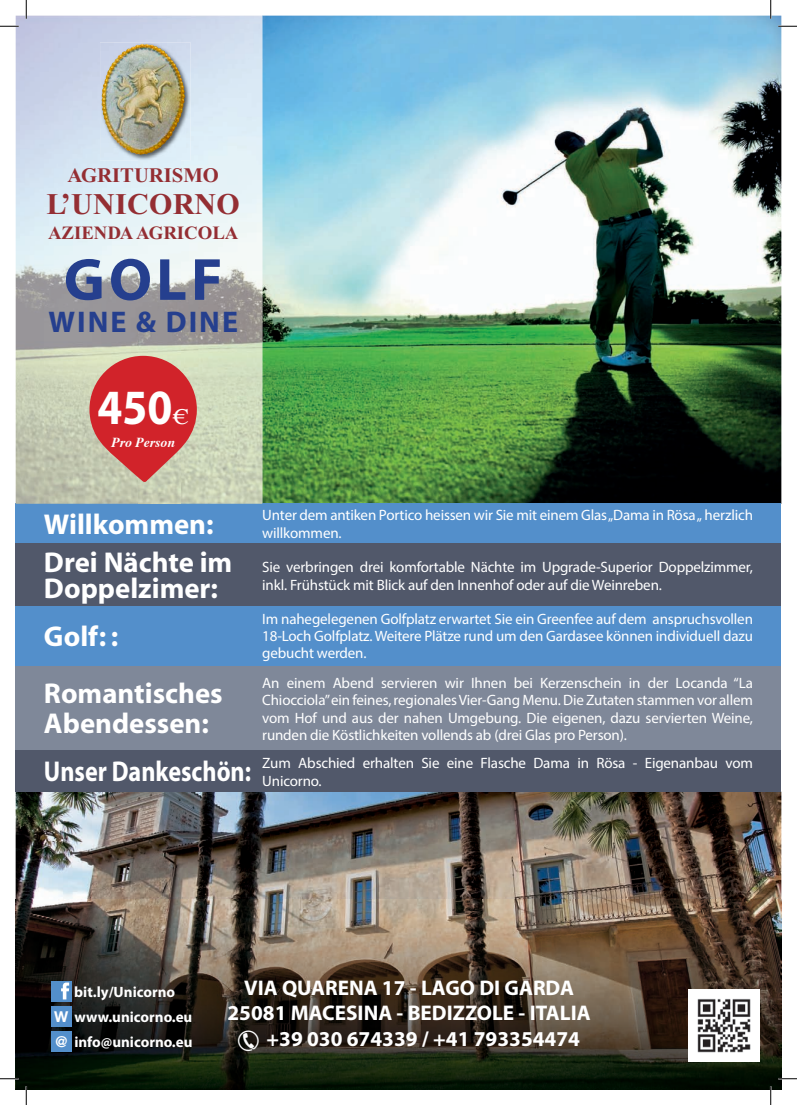
<style>
.page{position:relative;width:797px;height:1105px;background:#fff}
.page>*{position:absolute;margin:0;border:0;box-sizing:border-box;transform-origin:0 0}
.t1{font:700 60px "Myriad Pro";color:#253f8e}
.t2{font:700 49.5px "Myriad";color:#fff;scale:.91 1}
.t3{font:700 30px "Times New Roman";letter-spacing:.01em;color:#942e33}
.t4{font:700 30px "Myriad Pro";letter-spacing:.07em;color:#253f8e}
.t5{font:700 28.75px/37.5px "Myriad";color:#fff}
.t6{font:700 28.75px "Myriad";color:#fff;scale:.84 1}
.t7{font:700 21.25px/25.5px "Myriad Pro";color:#fff;text-align:center}
.t8{font:700 20.62px "Times New Roman";color:#942e33}
.t9{font:700 18.75px "Times New Roman";color:#942e33}
.t10{font:15px/17.2px "Myriad Pro";letter-spacing:-.01em;color:#fff}
.t11{font:700 15px "Myriad Pro";color:#fff}
.t12{font:italic 700 13.75px "Times";color:#fff}
.s1{font-family:"Times";font-weight:400;font-size:22.5px}
.s2{font-family:"Helvetica Neue"}
.s3{font-family:"Communications P01";font-weight:400}
</style>
<div class="page">
<img style="left:262px;top:16px;width:519px;height:488px">
<img style="left:16px;top:792px;width:765px;height:108px">
<img style="left:16px;top:900px;width:765px;height:189px">
<div style="left:16px;top:504px;width:765px;height:39px;background:#538fcb"></div>
<div style="left:16px;top:543px;width:765px;height:64px;background:#51586a"></div>
<div style="left:16px;top:606px;width:765px;height:60px;background:#538fcb"></div>
<div style="left:16px;top:666px;width:765px;height:86px;background:#7f8899"></div>
<div style="left:16px;top:750px;width:765px;height:42px;background:#51586a"></div>
<img style="left:688px;top:989px;width:71px;height:72px">
<div style="left:51px;top:1031px;width:21px;height:20px;background:#538fcb"></div>
<div style="left:51px;top:1006px;width:21px;height:20px;background:#538fcb"></div>
<div style="left:51px;top:981px;width:21px;height:20px;background:#538fcb"></div>
<svg style="left:61px;top:982px;width:8px;height:17px"></svg>
<img style="left:16px;top:16px;width:122px;height:488px">
<img style="left:180px;top:59px;width:82px;height:445px">
<img style="left:138px;top:160px;width:42px;height:344px">
<img style="left:100px;top:42px;width:90px;height:118px">
<img style="left:100px;top:43px;width:86px;height:113px">
<svg style="left:89px;top:356px;width:108px;height:128px"></svg>
<svg style="left:0;top:25px;width:19px;height:2px"></svg>
<svg style="left:778px;top:25px;width:19px;height:2px"></svg>
<svg style="left:0;top:1078px;width:19px;height:1px"></svg>
<svg style="left:778px;top:1078px;width:19px;height:1px"></svg>
<svg style="left:25px;top:0;width:2px;height:19px"></svg>
<svg style="left:25px;top:1086px;width:2px;height:19px"></svg>
<svg style="left:770px;top:0;width:1px;height:19px"></svg>
<svg style="left:770px;top:1086px;width:1px;height:19px"></svg>
<h3 class="t8" style="left:67px;top:164px;width:153px">AGRITURISMO</h3>
<h3 class="t3" style="left:47px;top:187px;width:195px">L’UNICORNO</h3>
<p class="t9" style="left:48px;top:222px;width:192px">AZIENDA AGRICOLA</p>
<h1 class="t1" style="left:64px;top:240px;width:160px">GOLf</h1>
<h3 class="t4" style="left:48px;top:302px;width:191px">WINE &amp; DINE</h3>
<h2 class="t2" style="left:98px;top:382px;width:102px">450<span class="s1">€</span></h2>
<p class="t12" style="left:111px;top:429px;width:65px">Pro Person</p>
<h3 class="t5" style="left:44px;top:507px;width:190px">Willkommen:<br>Drei Nächte im</h3>
<h3 class="t5" style="left:44px;top:565px;width:175px;line-height:48.5px">Doppelzimer:<br>Golf: :</h3>
<h3 class="t5" style="left:44px;top:679px;width:180px;line-height:30px">Romantisches<br>Abendessen:</h3>
<h3 class="t6" style="left:44px;top:756px;width:248px">Unser Dankeschön:</h3>
<p class="t10" style="left:262px;top:505px;width:492px;line-height:18px">Unter dem antiken Portico heissen wir Sie mit einem Glas „Dama in Rösa „ herzlich willkommen.</p>
<p class="t10" style="left:262px;top:558px;width:492px;line-height:18px">Sie verbringen drei komfortable Nächte im Upgrade-Superior Doppelzimmer, inkl. Frühstück mit Blick auf den Innenhof oder auf die Weinreben.</p>
<p class="t10" style="left:262px;top:610px;width:492px;text-align:justify">Im nahegelegenen Golfplatz erwartet Sie ein Greenfee auf dem anspruchsvollen 18-Loch Golfplatz. Weitere Plätze rund um den Gardasee können individuell dazu gebucht werden.</p>
<p class="t10" style="left:262px;top:674px;width:492px;text-align:justify">An einem Abend servieren wir Ihnen bei Kerzenschein in der Locanda “La Chiocciola” ein feines, regionales Vier-Gang Menu. Die Zutaten stammen vor allem vom Hof und aus der nahen Umgebung. Die eigenen, dazu servierten Weine, runden die Köstlichkeiten vollends ab (drei Glas pro Person).</p>
<p class="t10" style="left:262px;top:754px;width:492px;line-height:18px">Zum Abschied erhalten Sie eine Flasche Dama in Rösa - Eigenanbau vom<br>Unicorno.</p>
<p class="t11" style="left:74px;top:982px;width:102px">bit.ly/Unicorno</p>
<p class="t11" style="left:54px;top:1007px;width:140px"><span class="s2">W</span> www.unicorno.eu</p>
<h3 class="t7" style="left:227px;top:974px;width:365px">VIA QUARENA 17 - LAGO DI GARDA<br>25081 MACESINA - BEDIZZOLE - ITALIA</h3>
<p class="t11" style="left:55px;top:1032px;width:139px"><span class="s2">@</span> info@unicorno.eu</p>
<h3 class="t7" style="left:238px;top:1025px;width:343px"><span class="s3">Y</span> +39 030 674339 / +41 793354474</h3>
</div>
